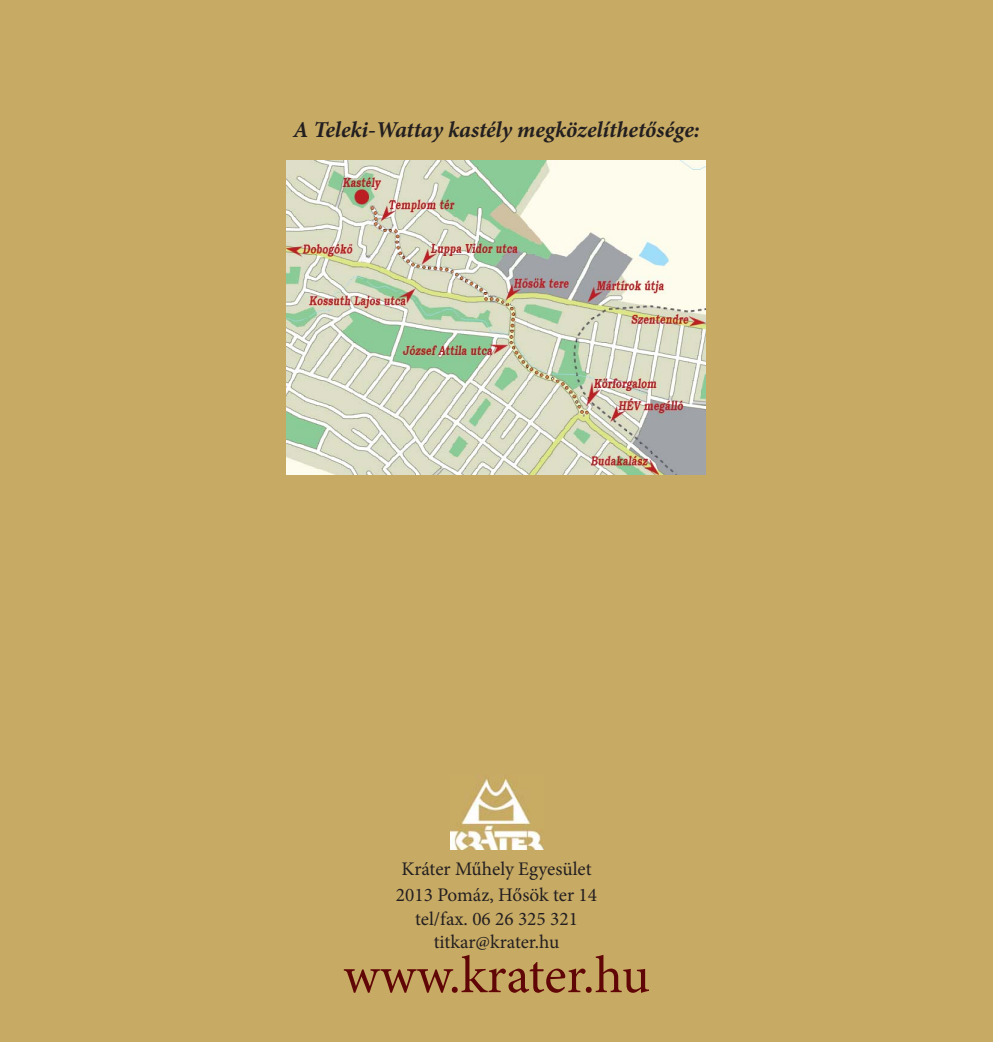
<style>
.page{position:relative;width:993px;height:1042px;background:#fff}
.page>*{position:absolute;margin:0;border:0;box-sizing:border-box;transform-origin:0 0}
.t1{font:52.5px "Minion Pro";color:#610607}
.t2{font:italic 700 22.75px "Minion Pro";letter-spacing:-.005em;color:#231f20}
.t3{font:19.25px/26.2px "Minion Pro";color:#231f20}
</style>
<div class="page">
<div style="left:0;top:0;width:992px;height:1042px;background:#c7aa64"></div>
<img style="left:286px;top:160px;width:419px;height:315px">
<img style="left:450px;top:775px;width:93px;height:75px">
<p class="t2" style="left:293px;top:121px;width:408px">A Teleki-Wattay kastély megközelíthetősége:</p>
<p class="t3" style="left:396px;top:857px;width:202px">Kráter Műhely Egyesület<br>2013 Pomáz, Hősök ter 14</p>
<p class="t3" style="left:415px;top:908px;width:164px;line-height:23.6px;text-align:center">tel/fax. 06 26 325 321 titkar@krater.hu</p>
<h1 class="t1" style="left:343px;top:955px;width:308px">www.krater.hu</h1>
</div>
